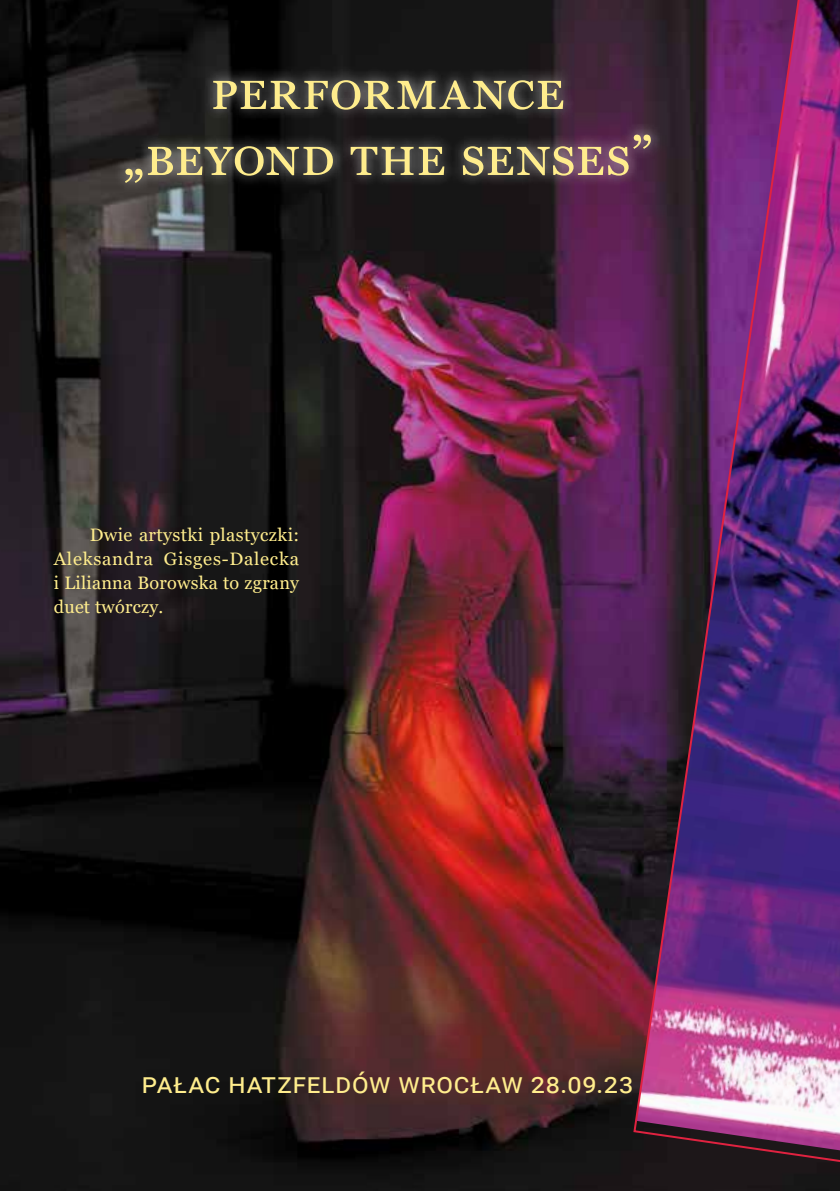
<style>
.page{position:relative;width:840px;height:1191px;background:#fff}
.page>*{position:absolute;margin:0;border:0;box-sizing:border-box;transform-origin:0 0}
.t1{font:54px/66px "Georgia";letter-spacing:.07em;color:#ffed8d;text-align:center}
.t2{font:28px "Roboto";letter-spacing:.035em;color:#ffed8d}
.t3{font:18px/24px "Georgia";letter-spacing:.015em;color:#ffed8d;text-align:justify}
</style>
<div class="page">
<img style="left:0;top:0;width:632px;height:1191px">
<div style="left:113px;top:68px;width:550px;height:126px;background:#fff;opacity:.74"></div>
<img style="left:632px;top:0;width:207px;height:1191px">
<h1 class="t1" style="left:122px;top:58px;width:531px">Performance „Beyond the senses”</h1>
<p class="t3" style="left:54px;top:523px;width:247px;text-indent:36px">Dwie artystki plastyczki:<br>Aleksandra Gisges-Dalecka i Lilianna Borowska to zgrany duet twórczy.</p>
<h2 class="t2" style="left:142px;top:1063px;width:492px">Pałac Hatzfeldów Wrocław 28.09.23</h2>
</div>
